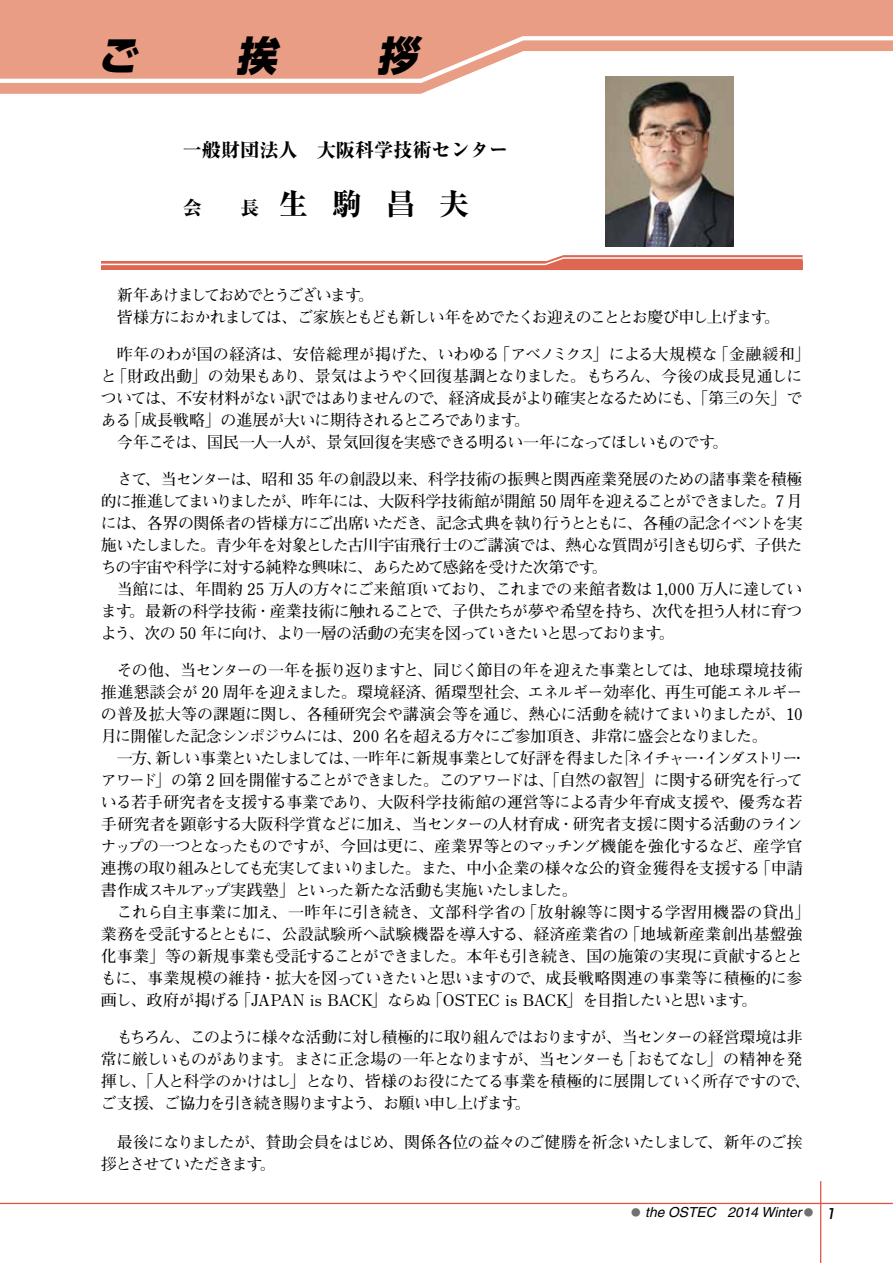
<style>
.page{position:relative;width:893px;height:1263px;background:#fff}
.page>*{position:absolute;margin:0;border:0;box-sizing:border-box;transform-origin:0 0}
.t1{font:italic 800 40.35px "Shin Go Pr 5";color:#000}
.t2{font:800 19.2px "Ryumin Pr 5";color:#000}
.t3{font:700 15.9px/22px "Futo Min A101 Pr 5";letter-spacing:-.05em;color:#000;text-align:justify}
.t4{font:700 15.9px/22px "Futo Min A101 Pr 5";letter-spacing:-.01em;color:#000}
.t5{font:700 15.9px/22px "Futo Min A101 Pr 5";letter-spacing:-.085em;color:#000}
.t6{font:700 15.9px "Futo Min A101 Pr 5";letter-spacing:-.005em;color:#000}
.t7{font:700 15.9px "Futo Min A101 Pr 5";letter-spacing:-.07em;color:#000}
.t8{font:italic 13.8px "Helvetica";color:#000}
.s1{font-size:29.7px}
.s2{font-family:"Ryumin Pr 5";font-weight:300;font-style:normal;font-size:9.6px;color:#727171}
.s3{font-family:"Shin Go Pr 5";font-weight:500}
</style>
<div class="page">
<hr style="left:0;top:1203px;width:893px;height:1px;background:#db5443">
<hr style="left:820px;top:1181px;width:1px;height:82px;background:#db5443">
<svg style="left:0;top:0;width:893px;height:94px;background:#eaa58f"></svg>
<svg style="left:0;top:34px;width:893px;height:51px"></svg>
<svg style="left:101px;top:255px;width:702px;height:15px"></svg>
<img style="left:606px;top:77px;width:127px;height:170px">
<h1 class="t1" style="left:97px;top:23px;width:52px">ご</h1>
<h1 class="t1" style="left:236px;top:23px;width:52px">挨</h1>
<h1 class="t1" style="left:377px;top:23px;width:52px">拶</h1>
<p class="t2" style="left:183px;top:135px;width:327px">一般財団法人　大阪科学技術センター</p>
<p class="t2" style="left:183px;top:193px;width:288px">会　　長 <span class="s1">生駒昌夫</span></p>
<p class="t5" style="left:117px;top:283px;width:665px">新年あけましておめでとうございます。<br>皆様方におかれましては、ご家族ともども新しい年をめでたくお迎えのこととお慶び申し上げます。</p>
<p class="t6" style="left:117px;top:342px;width:695px">昨年のわが国の経済は、安倍総理が掲げた、いわゆる「アベノミクス」による大規模な「金融緩和」</p>
<p class="t3" style="left:101px;top:364px;width:703px">と「財政出動」の効果もあり、景気はようやく回復基調となりました。もちろん、今後の成長見通しに</p>
<p class="t3" style="left:101px;top:386px;width:703px">ついては、不安材料がない訳ではありませんので、経済成長がより確実となるためにも、「第三の矢」で</p>
<p class="t3" style="left:101px;top:408px;width:431px">ある「成長戦略」の進展が大いに期待されるところであります。</p>
<p class="t7" style="left:117px;top:430px;width:613px">今年こそは、国民一人一人が、景気回復を実感できる明るい一年になってほしいものです。</p>
<p class="t3" style="left:101px;top:466px;width:703px;text-indent:16px">さて、当センターは、昭和 35 年の創設以来、科学技術の振興と関西産業発展のための諸事業を積極的に推進してまいりましたが、昨年には、大阪科学技術館が開館 50 周年を迎えることができました。7 月には、各界の関係者の皆様方にご出席いただき、記念式典を執り行うとともに、各種の記念イベントを実施いたしました。青少年を対象とした古川宇宙飛行士のご講演では、熱心な質問が引きも切らず、子供たちの宇宙や科学に対する純粋な興味に、あらためて感銘を受けた次第です。</p>
<p class="t3" style="left:101px;top:576px;width:703px;text-indent:16px">当館には、年間約 25 万人の方々にご来館頂いており、これまでの来館者数は 1,000 万人に達しています。最新の科学技術・産業技術に触れることで、子供たちが夢や希望を持ち、次代を担う人材に育つよう、次の 50 年に向け、より一層の活動の充実を図っていきたいと思っております。</p>
<p class="t3" style="left:101px;top:657px;width:703px;text-indent:16px">その他、当センターの一年を振り返りますと、同じく節目の年を迎えた事業としては、地球環境技術推進懇談会が 20 周年を迎えました。環境経済、循環型社会、エネルギー効率化、再生可能エネルギーの普及拡大等の課題に関し、各種研究会や講演会等を通じ、熱心に活動を続けてまいりましたが、10月に開催した記念シンポジウムには、200 名を超える方々にご参加頂き、非常に盛会となりました。</p>
<p class="t3" style="left:101px;top:745px;width:707px;text-align:left;text-indent:16px">一方、新しい事業といたしましては、一昨年に新規事業として好評を得ました「ネイチャー・インダストリー・アワード」の第 2 回を開催することができました。このアワードは、「自然の叡智」に関する研究を行っている若手研究者を支援する事業であり、大阪科学技術館の運営等による青少年育成支援や、優秀な若手研究者を顕彰する大阪科学賞などに加え、当センターの人材育成・研究者支援に関する活動のラインナップの一つとなったものですが、今回は更に、産業界等とのマッチング機能を強化するなど、産学官連携の取り組みとしても充実してまいりました。また、中小企業の様々な公的資金獲得を支援する「申請書作成スキルアップ実践塾」といった新たな活動も実施いたしました。</p>
<p class="t4" style="left:101px;top:899px;width:711px;text-indent:16px">これら自主事業に加え、一昨年に引き続き、文部科学省の「放射線等に関する学習用機器の貸出」業務を受託するとともに、公設試験所へ試験機器を導入する、経済産業省の「地域新産業創出基盤強化事業」等の新規事業も受託することができました。本年も引き続き、国の施策の実現に貢献するとともに、事業規模の維持・拡大を図っていきたいと思いますので、成長戦略関連の事業等に積極的に参画し、政府が掲げる「JAPAN is BACK」ならぬ「OSTEC is BACK」を目指したいと思います。</p>
<p class="t3" style="left:101px;top:1024px;width:711px;text-align:left;text-indent:16px">もちろん、このように様々な活動に対し積極的に取り組んではおりますが、当センターの経営環境は非常に厳しいものがあります。まさに正念場の一年となりますが、当センターも「おもてなし」の精神を発揮し、「人と科学のかけはし」となり、皆様のお役にたてる事業を積極的に展開していく所存ですので、ご支援、ご協力を引き続き賜りますよう、お願い申し上げます。</p>
<p class="t3" style="left:101px;top:1129px;width:703px;text-indent:16px">最後になりましたが、賛助会員をはじめ、関係各位の益々のご健勝を祈念いたしまして、新年のご挨拶とさせていただきます。</p>
<p class="t8" style="left:631px;top:1204px;width:209px"><span class="s2">●</span> the OSTEC 2014 Winter <span class="s2">●</span> <span class="s3">1</span></p>
</div>
